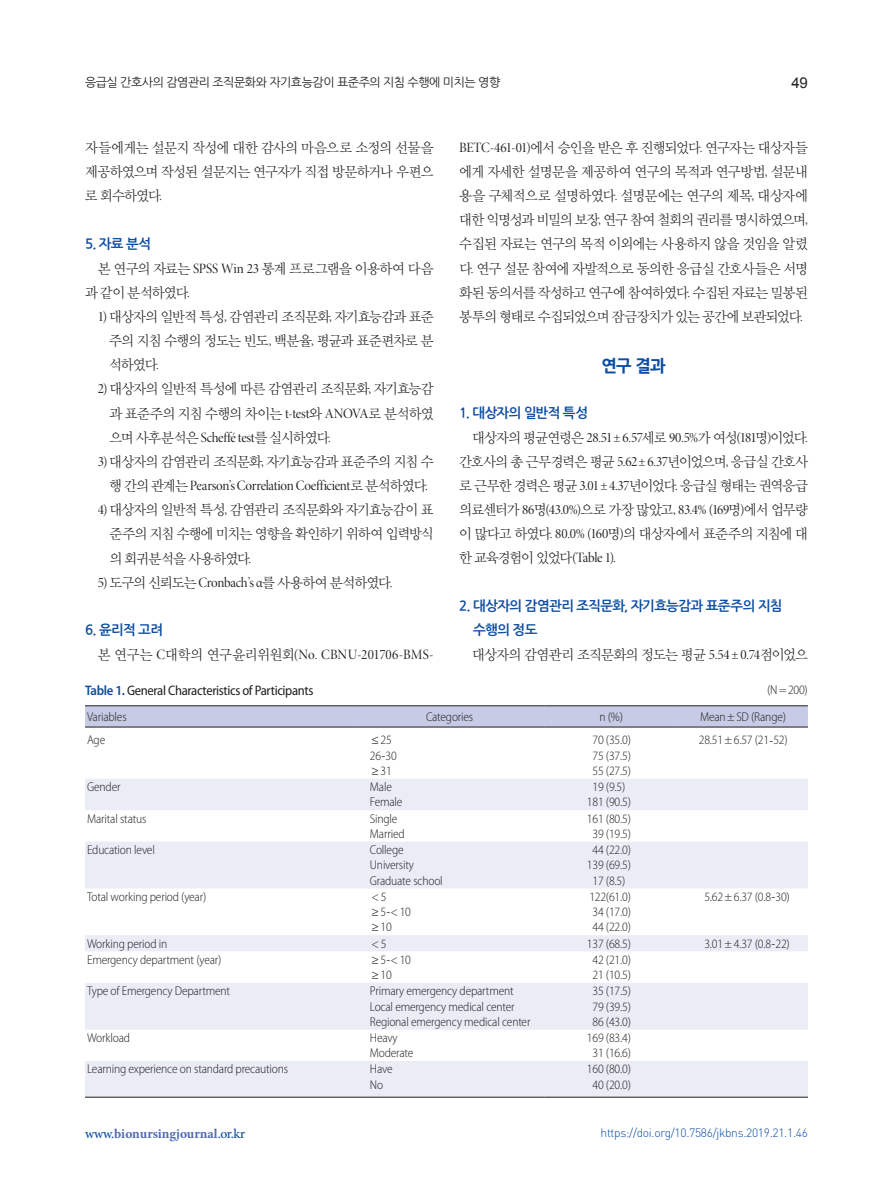
<style>
.page{position:relative;width:893px;height:1191px;background:#fff}
.page>*{position:absolute;margin:0;border:0;box-sizing:border-box;transform-origin:0 0}
.t1{font:700 16.5px "Nanum Gothic OTF Extra";color:#0d4da1}
.t2{font:15px "Arial";color:#231f20}
.t3{font:14.25px/24.2px "YDVY Mj O32";letter-spacing:-.06em;color:#231f20;text-align:justify;scale:.96 1}
.t4{font:14.25px "Minion Pro Disp";letter-spacing:-.02em;color:#231f20;scale:.96 1}
.t5{font:14.25px "Minion Pro Disp";color:#231f20;scale:.96 1}
.t6{font:semi-condensed 13.8px "Myriad Pro";letter-spacing:-.025em;color:#231f20}
.t7{font:13.5px/24.2px "Nanum Gothic OTF Bold";letter-spacing:-.04em;color:#0d4da1}
.t8{font:700 13.5px "Minion Pro";color:#516bb3}
.t9{font:300 semi-condensed 12.75px/15.3px "Myriad Pro";letter-spacing:-.015em;color:#231f20}
.t10{font:300 12px "DIN Pro";letter-spacing:-.025em;color:#0d4da1}
.t11{font:12px "Nanum Gothic OTF";letter-spacing:-.04em;color:#231f20}
.s1{font-family:"Minion Pro Disp"}
.s2{font-family:"YDVY Mj O32"}
.s3{font-weight:600;color:#0d4da1}
.s4{font-family:"Minion Pro";font-weight:400;font-stretch:normal}
.s5{font-weight:500;color:#0d4da1}
</style>
<div class="page">
<svg style="left:85px;top:706px;width:723px;height:21px;background:#c1c4de"></svg>
<svg style="left:85px;top:779px;width:723px;height:318px;fill:#eaecf6"></svg>
<hr style="left:85px;top:705px;width:268px;height:1px;background:#231f20">
<hr style="left:353px;top:705px;width:191px;height:1px;background:#231f20">
<hr style="left:544px;top:705px;width:132px;height:1px;background:#231f20">
<hr style="left:676px;top:705px;width:132px;height:1px;background:#231f20">
<hr style="left:85px;top:727px;width:268px;height:1px;background:#231f20">
<hr style="left:353px;top:727px;width:191px;height:1px;background:#231f20">
<hr style="left:544px;top:727px;width:132px;height:1px;background:#231f20">
<hr style="left:676px;top:727px;width:132px;height:1px;background:#231f20">
<hr style="left:85px;top:1097px;width:268px;height:1px;background:#231f20">
<hr style="left:353px;top:1097px;width:191px;height:1px;background:#231f20">
<hr style="left:544px;top:1097px;width:132px;height:1px;background:#231f20">
<hr style="left:676px;top:1097px;width:132px;height:1px;background:#231f20">
<p class="t11" style="left:85px;top:75px;width:417px">응급실 간호사의 감염관리 조직문화와 자기효능감이 표준주의 지침 수행에 미치는 영향</p>
<p class="t2" style="left:792px;top:73px;width:18px">49</p>
<p class="t3" style="left:85px;top:135px;width:365px">자들에게는 설문지 작성에 대한 감사의 마음으로 소정의 선물을 제공하였으며 작성된 설문지는 연구자가 직접 방문하거나 우편으 로 회수하였다<span class="s1">.</span></p>
<p class="t7" style="left:85px;top:232px;width:68px">5. 자료 분석</p>
<p class="t3" style="left:85px;top:255px;width:365px;text-indent:13px">본 연구의 자료는 <span class="s1">SPSS Win 23</span> 통계 프로그램을 이용하여 다음 과 같이 분석하였다<span class="s1">.</span></p>
<p class="t3" style="left:109px;top:304px;width:340px;text-indent:-11px"><span class="s1">1)</span> 대상자의 일반적 특성<span class="s1">,</span> 감염관리 조직문화<span class="s1">,</span> 자기효능감과 표준 주의 지침 수행의 정도는 빈도<span class="s1">,</span> 백분율<span class="s1">,</span> 평균과 표준편차로 분 석하였다<span class="s1">.</span></p>
<p class="t3" style="left:109px;top:376px;width:339px;text-indent:-12px"><span class="s1">2)</span> 대상자의 일반적 특성에 따른 감염관리 조직문화<span class="s1">,</span> 자기효능감 과 표준주의 지침 수행의 차이는 <span class="s1">t-test</span>와 <span class="s1">ANOVA</span>로 분석하였 으며 사후분석은 <span class="s1">Scheffé test</span>를 실시하였다<span class="s1">.</span></p>
<p class="t3" style="left:98px;top:449px;width:351px"><span class="s1">3)</span> 대상자의 감염관리 조직문화<span class="s1">,</span> 자기효능감과 표준주의 지침 수</p>
<p class="t4" style="left:109px;top:477px;width:333px"><span class="s2">행 간의 관계는</span> Pearson’s Correlation Coefficient<span class="s2">로 분석하였다</span>.</p>
<p class="t3" style="left:109px;top:497px;width:339px;text-indent:-12px"><span class="s1">4)</span> 대상자의 일반적 특성<span class="s1">,</span> 감염관리 조직문화와 자기효능감이 표 준주의 지침 수행에 미치는 영향을 확인하기 위하여 입력방식 의 회귀분석을 사용하였다<span class="s1">.</span></p>
<p class="t3" style="left:98px;top:569px;width:308px"><span class="s1">5)</span> 도구의 신뢰도는 <span class="s1">Cronbach’s α</span>를 사용하여 분석하였다<span class="s1">.</span></p>
<p class="t7" style="left:85px;top:618px;width:79px">6. 윤리적 고려</p>
<p class="t5" style="left:98px;top:646px;width:351px"><span class="s2">본 연구는</span> C<span class="s2">대학의 연구윤리위원회</span>(No. CBNU-201706-BMS-</p>
<p class="t3" style="left:459px;top:135px;width:365px"><span class="s1">BETC-461-01)</span>에서 승인을 받은 후 진행되었다<span class="s1">.</span> 연구자는 대상자들 에게 자세한 설명문을 제공하여 연구의 목적과 연구방법<span class="s1">,</span> 설문내 용을 구체적으로 설명하였다<span class="s1">.</span> 설명문에는 연구의 제목<span class="s1">,</span> 대상자에 대한 익명성과 비밀의 보장<span class="s1">,</span> 연구 참여 철회의 권리를 명시하였으며<span class="s1">, </span>수집된 자료는 연구의 목적 이외에는 사용하지 않을 것임을 알렸 다<span class="s1">.</span> 연구 설문 참여에 자발적으로 동의한 응급실 간호사들은 서명 화된 동의서를 작성하고 연구에 참여하였다<span class="s1">.</span> 수집된 자료는 밀봉된 봉투의 형태로 수집되었으며 잠금장치가 있는 공간에 보관되었다<span class="s1">.</span></p>
<p class="t1" style="left:601px;top:356px;width:66px">연구 결과</p>
<p class="t7" style="left:459px;top:401px;width:130px">1. 대상자의 일반적 특성</p>
<p class="t4" style="left:472px;top:428px;width:351px"><span class="s2">대상자의 평균연령은</span> 28.51± 6.57<span class="s2">세로</span> 90.5%<span class="s2">가 여성</span>(181<span class="s2">명</span>)<span class="s2">이었다</span>.</p>
<p class="t3" style="left:459px;top:448px;width:365px">간호사의 총 근무경력은 평균 <span class="s1">5.62± 6.37</span>년이었으며<span class="s1">,</span> 응급실 간호사 로 근무한 경력은 평균 <span class="s1">3.01± 4.37</span>년이었다<span class="s1">.</span> 응급실 형태는 권역응급</p>
<p class="t4" style="left:459px;top:501px;width:365px"><span class="s2">의료센터가</span> 86<span class="s2">명</span>(43.0%)<span class="s2">으로 가장 많았고</span>, 83.4% (169<span class="s2">명</span>)<span class="s2">에서 업무량</span></p>
<p class="t3" style="left:459px;top:521px;width:365px">이 많다고 하였다<span class="s1">. 80.0% (160</span>명<span class="s1">)</span>의 대상자에서 표준주의 지침에 대 한 교육경험이 있었다<span class="s1">(Table 1).</span></p>
<p class="t7" style="left:473px;top:594px;width:311px;text-indent:-14px">2. 대상자의 감염관리 조직문화, 자기효능감과 표준주의 지침 수행의 정도</p>
<p class="t3" style="left:472px;top:642px;width:351px">대상자의 감염관리 조직문화의 정도는 평균 <span class="s1">5.54 ± 0.74</span>점이었으</p>
<p class="t6" style="left:85px;top:682px;width:230px"><span class="s3">Table 1.</span> General Characteristics of Participants</p>
<p class="t9" style="left:767px;top:683px;width:42px">(N = 200)</p>
<p class="t9" style="left:87px;top:709px;width:41px">Variables</p>
<p class="t9" style="left:426px;top:709px;width:49px">Categories</p>
<p class="t9" style="left:599px;top:709px;width:25px">n (%)</p>
<p class="t9" style="left:700px;top:709px;width:88px">Mean ± SD (Range)</p>
<p class="t9" style="left:87px;top:732px;width:20px">Age</p>
<p class="t9" style="left:370px;top:732px;width:28px"><span class="s4">≤</span>25<br>26<span class="s4">-</span>30 <span class="s4">≥</span>31</p>
<p class="t9" style="left:592px;top:732px;width:40px;text-align:justify">70 (35.0)<br>75 (37.5)<br>55 (27.5)</p>
<p class="t9" style="left:699px;top:732px;width:90px">28.51 ± 6.57 (21<span class="s4">-</span>52)</p>
<p class="t9" style="left:87px;top:779px;width:35px">Gender</p>
<p class="t9" style="left:370px;top:779px;width:34px">Male<br>Female</p>
<p class="t9" style="left:587px;top:779px;width:46px;text-align:center">19 (9.5)<br>181 (90.5)</p>
<p class="t9" style="left:87px;top:811px;width:61px">Marital status</p>
<p class="t9" style="left:370px;top:811px;width:36px">Single<br>Married</p>
<p class="t9" style="left:587px;top:811px;width:46px;text-align:center">161 (80.5)<br>39 (19.5)</p>
<p class="t9" style="left:87px;top:842px;width:69px">Education level</p>
<p class="t9" style="left:370px;top:842px;width:74px">College<br>University<br>Graduate school</p>
<p class="t9" style="left:587px;top:842px;width:46px;text-align:center">44 (22.0)<br>139 (69.5)<br>17 (8.5)</p>
<p class="t9" style="left:87px;top:889px;width:121px">Total working period (year)</p>
<p class="t9" style="left:372px;top:889px;width:41px">&lt;5 <span class="s4">≥</span>5<span class="s4">-</span>&lt; 10 <span class="s4">≥</span>10</p>
<p class="t9" style="left:589px;top:889px;width:43px;text-align:justify">122(61.0)<br>34 (17.0)<br>44 (22.0)</p>
<p class="t9" style="left:704px;top:889px;width:87px">5.62 ± 6.37 (0.8<span class="s4">-</span>30)</p>
<p class="t9" style="left:87px;top:936px;width:82px">Working period in</p>
<p class="t9" style="left:372px;top:936px;width:16px">&lt;5</p>
<p class="t9" style="left:587px;top:936px;width:46px">137 (68.5)</p>
<p class="t9" style="left:704px;top:936px;width:87px">3.01 ± 4.37 (0.8<span class="s4">-</span>22)</p>
<p class="t9" style="left:87px;top:952px;width:136px">Emergency department (year)</p>
<p class="t9" style="left:372px;top:952px;width:41px"><span class="s4">≥</span>5<span class="s4">-</span>&lt; 10 <span class="s4">≥</span>10</p>
<p class="t9" style="left:592px;top:952px;width:40px">42 (21.0)<br>21 (10.5)</p>
<p class="t9" style="left:87px;top:983px;width:144px">Type of Emergency Department</p>
<p class="t9" style="left:370px;top:983px;width:162px">Primary emergency department<br>Local emergency medical center<br>Regional emergency medical center</p>
<p class="t9" style="left:592px;top:983px;width:40px;text-align:justify">35 (17.5)<br>79 (39.5)<br>86 (43.0)</p>
<p class="t9" style="left:87px;top:1030px;width:45px">Workload</p>
<p class="t9" style="left:370px;top:1030px;width:45px">Heavy<br>Moderate</p>
<p class="t9" style="left:587px;top:1030px;width:46px;text-align:center">169 (83.4)<br>31 (16.6)</p>
<p class="t9" style="left:87px;top:1061px;width:202px">Learning experience on standard precautions</p>
<p class="t9" style="left:370px;top:1061px;width:24px">Have<br>No</p>
<p class="t9" style="left:587px;top:1061px;width:46px;text-align:center">160 (80.0)<br>40 (20.0)</p>
<p class="t8" style="left:85px;top:1124px;width:162px"><span class="s5">www.</span>bionursingjournal<span class="s5">.or.kr</span></p>
<p class="t10" style="left:601px;top:1125px;width:209px">https://doi.org/10.7586/jkbns.2019.21.1.46</p>
</div>
